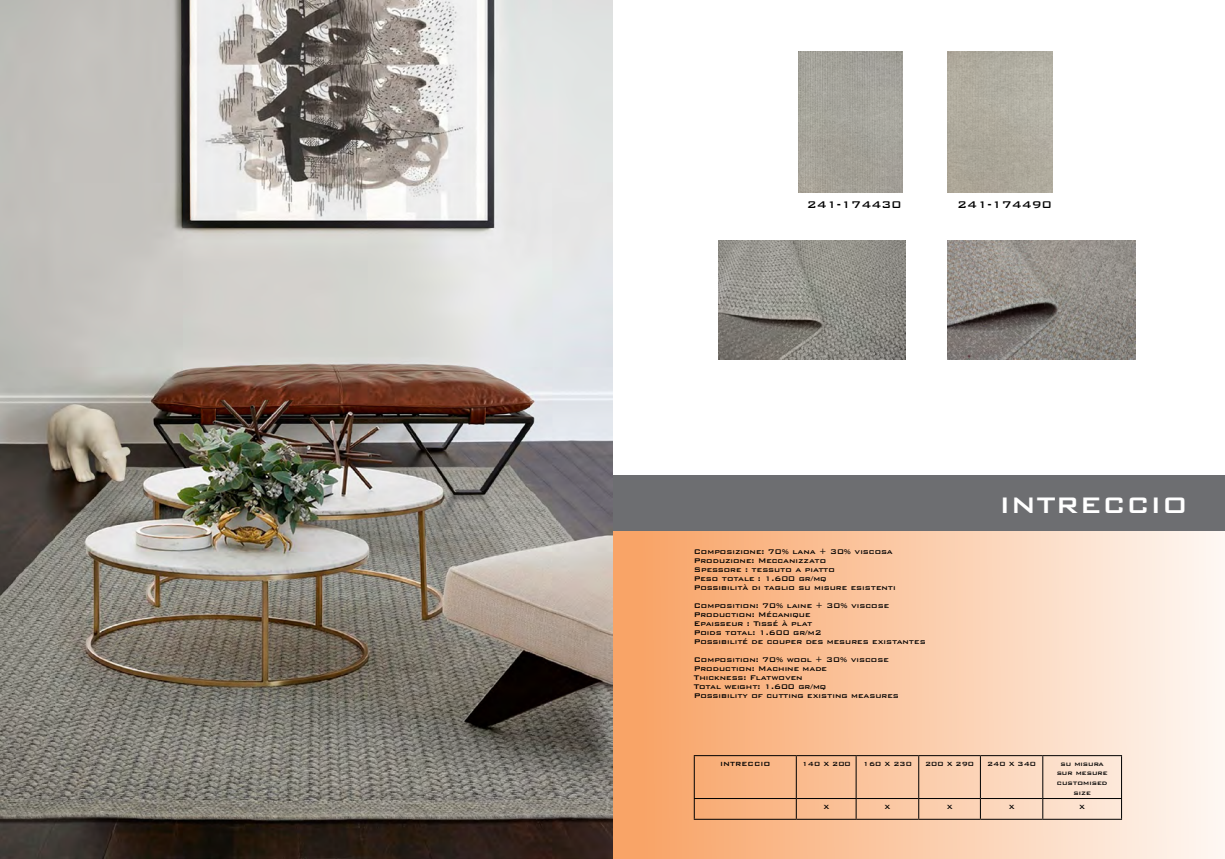
<style>
.page{position:relative;width:1225px;height:859px;background:#fff}
.page>*{position:absolute;margin:0;border:0;box-sizing:border-box;transform-origin:0 0}
.t1{font:500 30px "Bank Gothic BT";color:#fff}
.t2{font:500 13px "Bank Gothic BT";color:#000}
.t3{font:500 9px/9px "Bank Gothic BT";color:#000}
.t4{font:500 8px/9.6px "Bank Gothic BT";color:#000;text-align:center}
</style>
<div class="page">
<svg style="left:612px;top:530px;width:613px;height:329px;background:#facba9"></svg>
<div style="left:612px;top:475px;width:613px;height:55px;background:#6d6e71"></div>
<hr style="left:694px;top:755px;width:102px;height:1px;background:#000">
<hr style="left:694px;top:756px;width:1px;height:42px;background:#000">
<hr style="left:796px;top:755px;width:60px;height:1px;background:#000">
<hr style="left:796px;top:756px;width:1px;height:42px;background:#000">
<hr style="left:856px;top:755px;width:62px;height:1px;background:#000">
<hr style="left:855px;top:756px;width:1px;height:42px;background:#000">
<hr style="left:918px;top:755px;width:62px;height:1px;background:#000">
<hr style="left:918px;top:756px;width:1px;height:42px;background:#000">
<hr style="left:980px;top:755px;width:62px;height:1px;background:#000">
<hr style="left:980px;top:756px;width:1px;height:42px;background:#000">
<hr style="left:1042px;top:755px;width:80px;height:1px;background:#000">
<hr style="left:1042px;top:756px;width:1px;height:42px;background:#000">
<hr style="left:1121px;top:756px;width:1px;height:42px;background:#000">
<hr style="left:694px;top:798px;width:102px;height:1px;background:#000">
<svg style="left:694px;top:799px;width:1px;height:20px"></svg>
<hr style="left:796px;top:798px;width:60px;height:1px;background:#000">
<svg style="left:796px;top:799px;width:1px;height:20px"></svg>
<hr style="left:856px;top:798px;width:62px;height:1px;background:#000">
<svg style="left:855px;top:799px;width:1px;height:20px"></svg>
<hr style="left:918px;top:798px;width:62px;height:1px;background:#000">
<svg style="left:918px;top:799px;width:1px;height:20px"></svg>
<hr style="left:980px;top:798px;width:62px;height:1px;background:#000">
<svg style="left:980px;top:799px;width:1px;height:20px"></svg>
<hr style="left:1042px;top:798px;width:80px;height:1px;background:#000">
<svg style="left:1042px;top:799px;width:1px;height:20px"></svg>
<svg style="left:1121px;top:799px;width:1px;height:20px"></svg>
<hr style="left:694px;top:819px;width:102px;height:1px;background:#000">
<hr style="left:796px;top:819px;width:60px;height:1px;background:#000">
<hr style="left:856px;top:819px;width:62px;height:1px;background:#000">
<hr style="left:918px;top:819px;width:62px;height:1px;background:#000">
<hr style="left:980px;top:819px;width:62px;height:1px;background:#000">
<hr style="left:1042px;top:819px;width:80px;height:1px;background:#000">
<img style="left:0;top:0;width:612px;height:859px">
<img style="left:798px;top:51px;width:104px;height:142px">
<img style="left:947px;top:51px;width:105px;height:142px">
<img style="left:718px;top:241px;width:188px;height:118px">
<img style="left:947px;top:241px;width:188px;height:118px">
<h2 class="t2" style="left:807px;top:198px;width:96px">241-174430</h2>
<h2 class="t2" style="left:957px;top:198px;width:96px">241-174490</h2>
<p class="t3" style="left:694px;top:547px;width:203px">Composizione: 70% lana + 30% viscosa<br>Produzione: Meccanizzato<br>Spessore : tessuto a piatto<br>Peso totale : 1.600 gr/mq<br>Possibilità di taglio su misure esistenti</p>
<p class="t3" style="left:694px;top:601px;width:233px">Composition: 70% laine + 30% viscose<br>Production: Mécanique<br>Epaisseur : Tissé à plat<br>Poids total: 1.600 gr/m2<br>Possibilité de couper des mesures existantes</p>
<p class="t3" style="left:694px;top:655px;width:206px">Composition: 70% wool + 30% viscose<br>Production: Machine made<br>Thickness: Flatwoven<br>Total weight: 1.600 gr/mq<br>Possibility of cutting existing measures</p>
<h1 class="t1" style="left:999px;top:489px;width:190px">INTRECCIO</h1>
<p class="t4" style="left:720px;top:759px;width:52px">INTRECCIO</p>
<p class="t4" style="left:801px;top:759px;width:51px">140 X 200</p>
<p class="t4" style="left:863px;top:759px;width:51px">160 X 230</p>
<p class="t4" style="left:925px;top:759px;width:51px">200 X 290</p>
<p class="t4" style="left:987px;top:759px;width:51px">240 X 340</p>
<p class="t4" style="left:1056px;top:759px;width:52px">su misura sur mesure customised size</p>
<p class="t4" style="left:823px;top:801px;width:7px">X</p>
<p class="t4" style="left:884px;top:801px;width:7px">X</p>
<p class="t4" style="left:946px;top:801px;width:7px">X</p>
<p class="t4" style="left:1008px;top:801px;width:7px">X</p>
<p class="t4" style="left:1079px;top:801px;width:7px">X</p>
</div>
